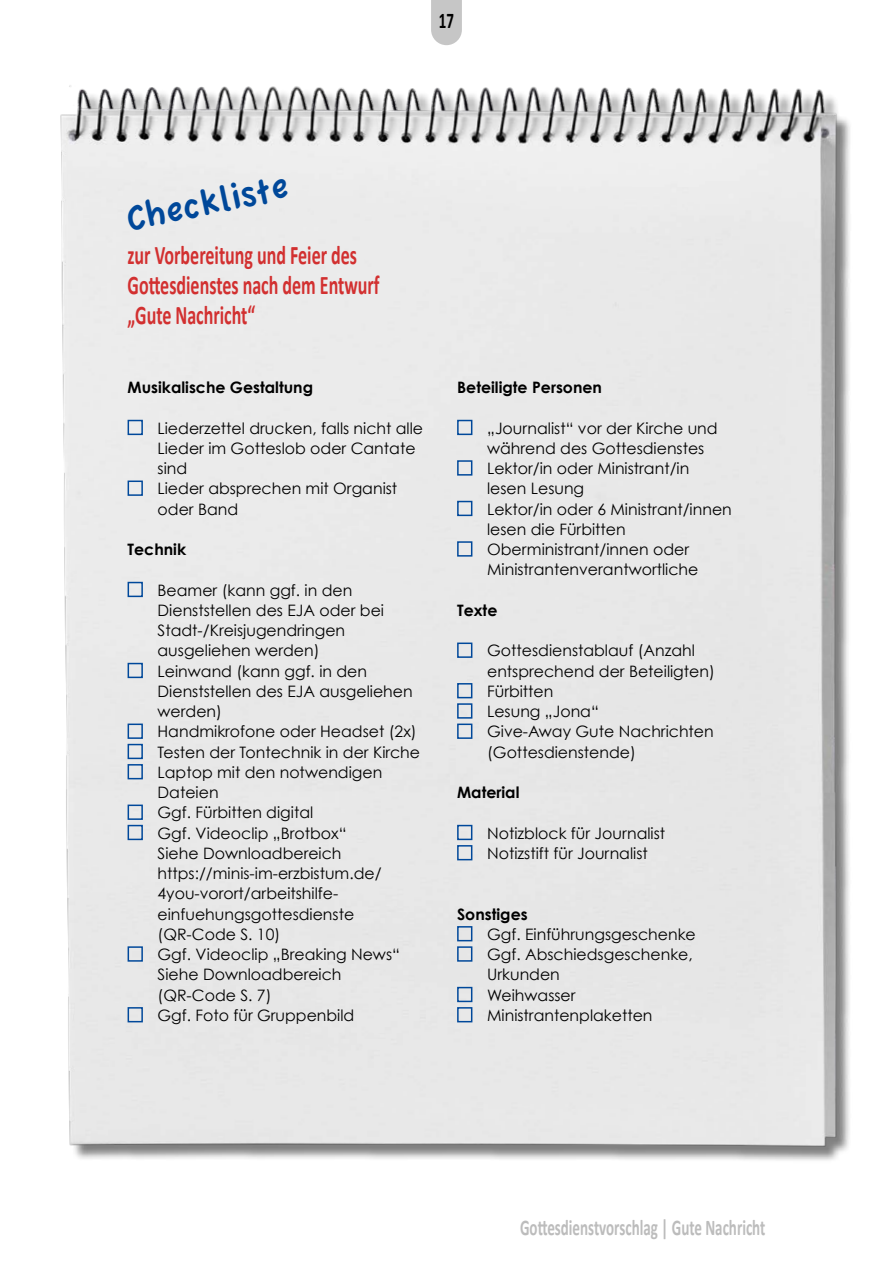
<style>
.page{position:relative;width:893px;height:1263px;background:#fff}
.page>*{position:absolute;margin:0;border:0;box-sizing:border-box;transform-origin:0 0}
.t1{font:37.5px "Apple Casual";color:#00489a}
.t2{font:700 27px/30px "Calibri";color:#d23030;scale:.67 1}
.t3{font:700 22.5px "Calibri";color:#bcbcbc;scale:.67 1}
.t4{font:700 22.5px "Calibri";color:#000;scale:.67 1}
.t5{font:15.75px/20.2px "Century Gothic";color:#000}
.t6{font:700 15.75px "Century Gothic";color:#000}
</style>
<div class="page">
<svg style="left:431px;top:0;width:31px;height:45px"></svg>
<img style="left:60px;top:85px;width:790px;height:1076px">
<div style="left:128px;top:420px;width:15px;height:15px;border:2px solid #00489a"></div>
<div style="left:128px;top:480px;width:15px;height:16px;border:2px solid #00489a"></div>
<div style="left:128px;top:582px;width:15px;height:15px;border:2px solid #00489a"></div>
<div style="left:128px;top:663px;width:15px;height:15px;border:2px solid #00489a"></div>
<div style="left:128px;top:723px;width:15px;height:16px;border:2px solid #00489a"></div>
<div style="left:128px;top:744px;width:15px;height:15px;border:2px solid #00489a"></div>
<div style="left:128px;top:764px;width:15px;height:15px;border:2px solid #00489a"></div>
<div style="left:128px;top:804px;width:15px;height:16px;border:2px solid #00489a"></div>
<div style="left:128px;top:825px;width:15px;height:15px;border:2px solid #00489a"></div>
<div style="left:128px;top:946px;width:15px;height:16px;border:2px solid #00489a"></div>
<div style="left:128px;top:1007px;width:15px;height:15px;border:2px solid #00489a"></div>
<div style="left:457px;top:420px;width:15px;height:15px;border:2px solid #00489a"></div>
<div style="left:457px;top:460px;width:15px;height:16px;border:2px solid #00489a"></div>
<div style="left:457px;top:501px;width:15px;height:15px;border:2px solid #00489a"></div>
<div style="left:457px;top:541px;width:15px;height:16px;border:2px solid #00489a"></div>
<div style="left:457px;top:642px;width:15px;height:16px;border:2px solid #00489a"></div>
<div style="left:457px;top:683px;width:15px;height:15px;border:2px solid #00489a"></div>
<div style="left:457px;top:703px;width:15px;height:16px;border:2px solid #00489a"></div>
<div style="left:457px;top:723px;width:15px;height:16px;border:2px solid #00489a"></div>
<div style="left:457px;top:825px;width:15px;height:15px;border:2px solid #00489a"></div>
<div style="left:457px;top:845px;width:15px;height:15px;border:2px solid #00489a"></div>
<div style="left:457px;top:926px;width:15px;height:15px;border:2px solid #00489a"></div>
<div style="left:457px;top:946px;width:15px;height:16px;border:2px solid #00489a"></div>
<div style="left:457px;top:987px;width:15px;height:15px;border:2px solid #00489a"></div>
<div style="left:457px;top:1007px;width:15px;height:15px;border:2px solid #00489a"></div>
<h3 class="t4" style="left:439px;top:6px;width:24px">17</h3>
<h1 class="t1" style="left:123px;top:200px;width:165px;rotate:-12deg">Checkliste</h1>
<h2 class="t2" style="left:128px;top:240px;width:378px">zur Vorbereitung und Feier des<br>Gottesdienstes nach dem Entwurf „Gute Nachricht“</h2>
<p class="t6" style="left:128px;top:377px;width:187px">Musikalische Gestaltung</p>
<p class="t5" style="left:158px;top:418px;width:267px">Liederzettel drucken, falls nicht alle<br>Lieder im Gotteslob oder Cantate sind<br>Lieder absprechen mit Organist oder Band</p>
<p class="t6" style="left:128px;top:539px;width:60px">Technik</p>
<p class="t5" style="left:158px;top:580px;width:264px">Beamer (kann ggf. in den<br>Dienststellen des EJA oder bei<br>Stadt-/Kreisjugendringen ausgeliehen werden)<br>Leinwand (kann ggf. in den<br>Dienststellen des EJA ausgeliehen werden)<br>Handmikrofone oder Headset (2x)<br>Testen der Tontechnik in der Kirche<br>Laptop mit den notwendigen<br>Dateien<br>Ggf. Fürbitten digital<br>Ggf. Videoclip „Brotbox“<br>Siehe Downloadbereich https://minis-im-erzbistum.de/<br>4you-vorort/arbeitshilfe&shy;einfuehungsgottesdienste (QR-Code S. 10)<br>Ggf. Videoclip „Breaking News“<br>Siehe Downloadbereich (QR-Code S. 7)<br>Ggf. Foto für Gruppenbild</p>
<p class="t6" style="left:457px;top:377px;width:146px">Beteiligte Personen</p>
<p class="t5" style="left:487px;top:418px;width:246px">„Journalist“ vor der Kirche und während des Gottesdienstes<br>Lektor/in oder Ministrant/in lesen Lesung<br>Lektor/in oder 6 Ministrant/innen lesen die Fürbitten<br>Oberministrant/innen oder<br>Ministrantenverantwortliche</p>
<p class="t6" style="left:457px;top:600px;width:42px">Texte</p>
<p class="t5" style="left:487px;top:640px;width:229px">Gottesdienstablauf (Anzahl entsprechend der Beteiligten)<br>Fürbitten<br>Lesung „Jona“<br>Give-Away Gute Nachrichten (Gottesdienstende)</p>
<p class="t6" style="left:457px;top:782px;width:64px">Material</p>
<p class="t5" style="left:487px;top:823px;width:180px">Notizblock für Journalist<br>Notizstift für Journalist</p>
<p class="t6" style="left:457px;top:904px;width:72px">Sonstiges</p>
<p class="t5" style="left:487px;top:924px;width:210px">Ggf. Einführungsgeschenke<br>Ggf. Abschiedsgeschenke,<br>Urkunden<br>Weihwasser<br>Ministrantenplaketten</p>
<h3 class="t3" style="left:520px;top:1213px;width:368px">Gottesdienstvorschlag | Gute Nachricht</h3>
</div>
